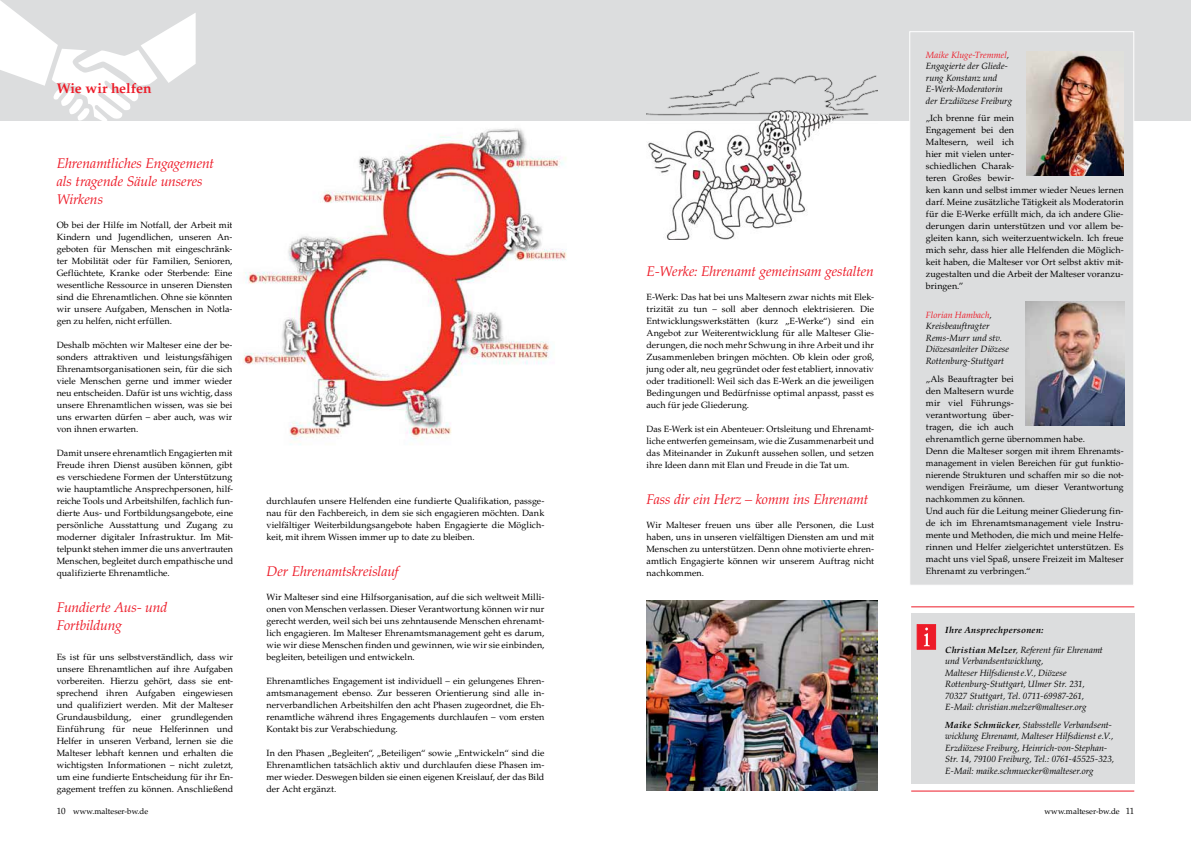
<style>
.page{position:relative;width:1191px;height:842px;background:#fff}
.page>*{position:absolute;margin:0;border:0;box-sizing:border-box;transform-origin:0 0}
.t1{font:italic 14px/18px "Palatino LT Std";letter-spacing:-.01em;color:#ed1b28}
.t2{font:700 14px "Palatino LT Std";letter-spacing:-.005em;color:#ed1b28}
.t3{font:9px/12px "Palatino LT Std";letter-spacing:.005em;color:#000;text-align:justify}
.t4{font:italic 9px/11.5px "Palatino LT Std";color:#000}
.t5{font:italic 700 9px "Palatino LT Std";letter-spacing:.03em;color:#000}
.t6{font:8px "Palatino LT Std";color:#000}
.s1{color:#ed1b28}
.s2{font-weight:700}
.s3{font-size:9px}
</style>
<div class="page">
<div style="left:0;top:0;width:1191px;height:120px;background:#dcddde"></div>
<svg style="left:0;top:0;width:196px;height:120px"></svg>
<div style="left:909px;top:31px;width:225px;height:555px;background:#dcddde;border:1px solid #fff"></div>
<img style="left:243px;top:128px;width:324px;height:317px">
<div style="left:911px;top:613px;width:223px;height:171px;background:#dcddde"></div>
<hr style="left:911px;top:606px;width:223px;height:1px;background:#ed1b28">
<hr style="left:911px;top:790px;width:223px;height:1px;background:#ed1b28">
<div style="left:917px;top:624px;width:19px;height:25px;background:#ed1b28;border:1px solid #ed1b28"></div>
<svg style="left:924px;top:627px;width:5px;height:19px"></svg>
<img style="left:646px;top:73px;width:231px;height:167px">
<img style="left:646px;top:600px;width:231px;height:191px">
<img style="left:1026px;top:52px;width:97px;height:124px">
<img style="left:1025px;top:302px;width:99px;height:123px">
<h1 class="t2" style="left:57px;top:80px;width:96px">Wie wir helfen</h1>
<h1 class="t1" style="left:57px;top:155px;width:159px">Ehrenamtliches Engagement als tragende Säule unseres<br>Wirkens</h1>
<p class="t3" style="left:57px;top:219px;width:177px">Ob bei der Hilfe im Notfall, der Arbeit mit Kindern und Jugendlichen, unseren An&shy;geboten für Menschen mit eingeschränk&shy;ter Mobilität oder für Familien, Senioren, Geflüchtete, Kranke oder Sterbende: Eine wesentliche Ressource in unseren Diensten sind die Ehrenamtlichen. Ohne sie könnten wir unsere Aufgaben, Menschen in Notla&shy;gen zu helfen, nicht erfüllen.</p>
<p class="t3" style="left:57px;top:339px;width:177px">Deshalb möchten wir Malteser eine der be&shy;sonders attraktiven und leistungsfähigen Ehrenamtsorganisationen sein, für die sich viele Menschen gerne und immer wieder neu entscheiden. Dafür ist uns wichtig, dass unsere Ehrenamtlichen wissen, was sie bei uns erwarten dürfen – aber auch, was wir von ihnen erwarten.</p>
<p class="t3" style="left:57px;top:447px;width:178px">Damit unsere ehrenamtlich Engagierten mit Freude ihren Dienst ausüben können, gibt es verschiedene Formen der Unterstützung wie hauptamtliche Ansprechpersonen, hilf&shy;reiche Tools und Arbeitshilfen, fachlich fun&shy;dierte Aus- und Fortbildungsangebote, eine persönliche Ausstattung und Zugang zu moderner digitaler Infrastruktur. Im Mit&shy;telpunkt stehen immer die uns anvertrauten Menschen, begleitet durch empathische und qualifizierte Ehrenamtliche.</p>
<h1 class="t1" style="left:57px;top:599px;width:112px">Fundierte Aus- und<br>Fortbildung</h1>
<p class="t3" style="left:57px;top:651px;width:178px">Es ist für uns selbstverständlich, dass wir unsere Ehrenamtlichen auf ihre Aufgaben vorbereiten. Hierzu gehört, dass sie ent&shy;sprechend ihren Aufgaben eingewiesen und qualifiziert werden. Mit der Malteser Grundausbildung, einer grundlegenden Einführung für neue Helferinnen und Helfer in unseren Verband, lernen sie die Malteser lebhaft kennen und erhalten die wichtigsten Informationen – nicht zuletzt, um eine fundierte Entscheidung für ihr En&shy;gagement treffen zu können. Anschließend</p>
<p class="t3" style="left:266px;top:495px;width:279px">durchlaufen unsere Helfenden eine fundierte Qualifikation, passge&shy;nau für den Fachbereich, in dem sie sich engagieren möchten. Dank vielfältiger Weiterbildungsangebote haben Engagierte die Möglich&shy;keit, mit ihrem Wissen immer up to date zu bleiben.</p>
<h1 class="t1" style="left:266px;top:563px;width:134px">Der Ehrenamtskreislauf</h1>
<p class="t3" style="left:266px;top:591px;width:279px">Wir Malteser sind eine Hilfsorganisation, auf die sich weltweit Milli&shy;onen von Menschen verlassen. Dieser Verantwortung können wir nur gerecht werden, weil sich bei uns zehntausende Menschen ehrenamt&shy;lich engagieren. Im Malteser Ehrenamtsmanagement geht es darum, wie wir diese Menschen finden und gewinnen, wie wir sie einbinden, begleiten, beteiligen und entwickeln.</p>
<p class="t3" style="left:266px;top:675px;width:279px">Ehrenamtliches Engagement ist individuell – ein gelungenes Ehren&shy;amtsmanagement ebenso. Zur besseren Orientierung sind alle in&shy;nerverbandlichen Arbeitshilfen den acht Phasen zugeordnet, die Eh&shy;renamtliche während ihres Engagements durchlaufen – vom ersten Kontakt bis zur Verabschiedung.</p>
<p class="t3" style="left:266px;top:747px;width:279px">In den Phasen „Begleiten“, „Beteiligen“ sowie „Entwickeln“ sind die Ehrenamtlichen tatsächlich aktiv und durchlaufen diese Phasen im&shy;mer wieder. Deswegen bilden sie einen eigenen Kreislauf, der das Bild der Acht ergänzt.</p>
<h1 class="t1" style="left:646px;top:263px;width:229px">E-Werke: Ehrenamt gemeinsam gestalten</h1>
<p class="t3" style="left:646px;top:291px;width:229px">E-Werk: Das hat bei uns Maltesern zwar nichts mit Elek&shy;trizität zu tun – soll aber dennoch elektrisieren. Die Entwicklungswerkstätten (kurz „E-Werke“) sind ein Angebot zur Weiterentwicklung für alle Malteser Glie&shy;derungen, die noch mehr Schwung in ihre Arbeit und ihr Zusammenleben bringen möchten. Ob klein oder groß, jung oder alt, neu gegründet oder fest etabliert, innovativ oder traditionell: Weil sich das E-Werk an die jeweiligen Bedingungen und Bedürfnisse optimal anpasst, passt es auch für jede Gliederung.</p>
<p class="t3" style="left:646px;top:423px;width:229px">Das E-Werk ist ein Abenteuer: Ortsleitung und Ehrenamt&shy;liche entwerfen gemeinsam, wie die Zusammenarbeit und das Miteinander in Zukunft aussehen sollen, und setzen ihre Ideen dann mit Elan und Freude in die Tat um.</p>
<h1 class="t1" style="left:646px;top:491px;width:223px">Fass dir ein Herz – komm ins Ehrenamt</h1>
<p class="t3" style="left:646px;top:519px;width:229px">Wir Malteser freuen uns über alle Personen, die Lust haben, uns in unseren vielfältigen Diensten am und mit Menschen zu unterstützen. Denn ohne motivierte ehren&shy;amtlich Engagierte können wir unserem Auftrag nicht nachkommen.</p>
<p class="t4" style="left:926px;top:49px;width:88px"><span class="s1">Maike Kluge-Tremmel</span>,<br>Engagierte der Gliede&shy;rung Konstanz und<br>E-Werk-Moderatorin der Erzdiözese Freiburg</p>
<p class="t3" style="left:926px;top:113px;width:199px;text-align:left">„Ich brenne für mein<br>Engagement bei den<br>Maltesern, weil ich<br>hier mit vielen unter-<br>schiedlichen Charak-<br>teren Großes bewir-<br>ken kann und selbst immer wieder Neues lernen darf. Meine zusätzliche Tätigkeit als Moderatorin für die E-Werke erfüllt mich, da ich andere Glie&shy;derungen darin unterstützen und vor allem be&shy;gleiten kann, sich weiterzuentwickeln. Ich freue mich sehr, dass hier alle Helfenden die Möglich&shy;keit haben, die Malteser vor Ort selbst aktiv mit&shy;zugestalten und die Arbeit der Malteser voranzu&shy;bringen.”</p>
<p class="t4" style="left:926px;top:309px;width:85px"><span class="s1">Florian Hambach</span>,<br>Kreisbeauftragter<br>Rems-Murr und stv.<br>Diözesanleiter Diözese<br>Rottenburg-Stuttgart</p>
<p class="t3" style="left:926px;top:373px;width:199px;text-align:left">„Als Beauftragter bei<br>den Maltesern wurde<br>mir viel Führungs-<br>verantwortung über-<br>tragen, die ich auch<br>ehrenamtlich gerne übernommen habe.<br>Denn die Malteser sorgen mit ihrem Ehrenamts&shy;management in vielen Bereichen für gut funktio&shy;nierende Strukturen und schaffen mir so die not&shy;wendigen Freiräume, um dieser Verantwortung nachkommen zu können.<br>Und auch für die Leitung meiner Gliederung fin&shy;de ich im Ehrenamtsmanagement viele Instru&shy;mente und Methoden, die mich und meine Helfe&shy;rinnen und Helfer zielgerichtet unterstützen. Es macht uns viel Spaß, unsere Freizeit im Malteser Ehrenamt zu verbringen.“</p>
<p class="t5" style="left:945px;top:624px;width:100px">Ihre Ansprechpersonen:</p>
<p class="t4" style="left:945px;top:644px;width:159px"><span class="s2">Christian Melzer</span>, Referent für Ehrenamt und Verbandsentwicklung,<br>Malteser Hilfsdienste.V., Diözese Rottenburg-Stuttgart, Ulmer Str. 231, 70327 Stuttgart, Tel. 0711-69987-261, E-Mail: christian.melzer@malteser.org</p>
<p class="t4" style="left:945px;top:719px;width:170px"><span class="s2">Maike Schmücker</span>, Stabsstelle Verbandsent&shy;wicklung Ehrenamt, Malteser Hilfsdienst e.V., Erzdiözese Freiburg, Heinrich-von-Stephan-Str. 14, 79100 Freiburg, Tel.: 0761-45525-323, E-Mail: maike.schmuecker@malteser.org</p>
<p class="t6" style="left:57px;top:806px;width:93px"><span class="s3">10</span> www.malteser-bw.de</p>
<p class="t6" style="left:1044px;top:806px;width:91px">www.malteser-bw.de <span class="s3">11</span></p>
</div>
